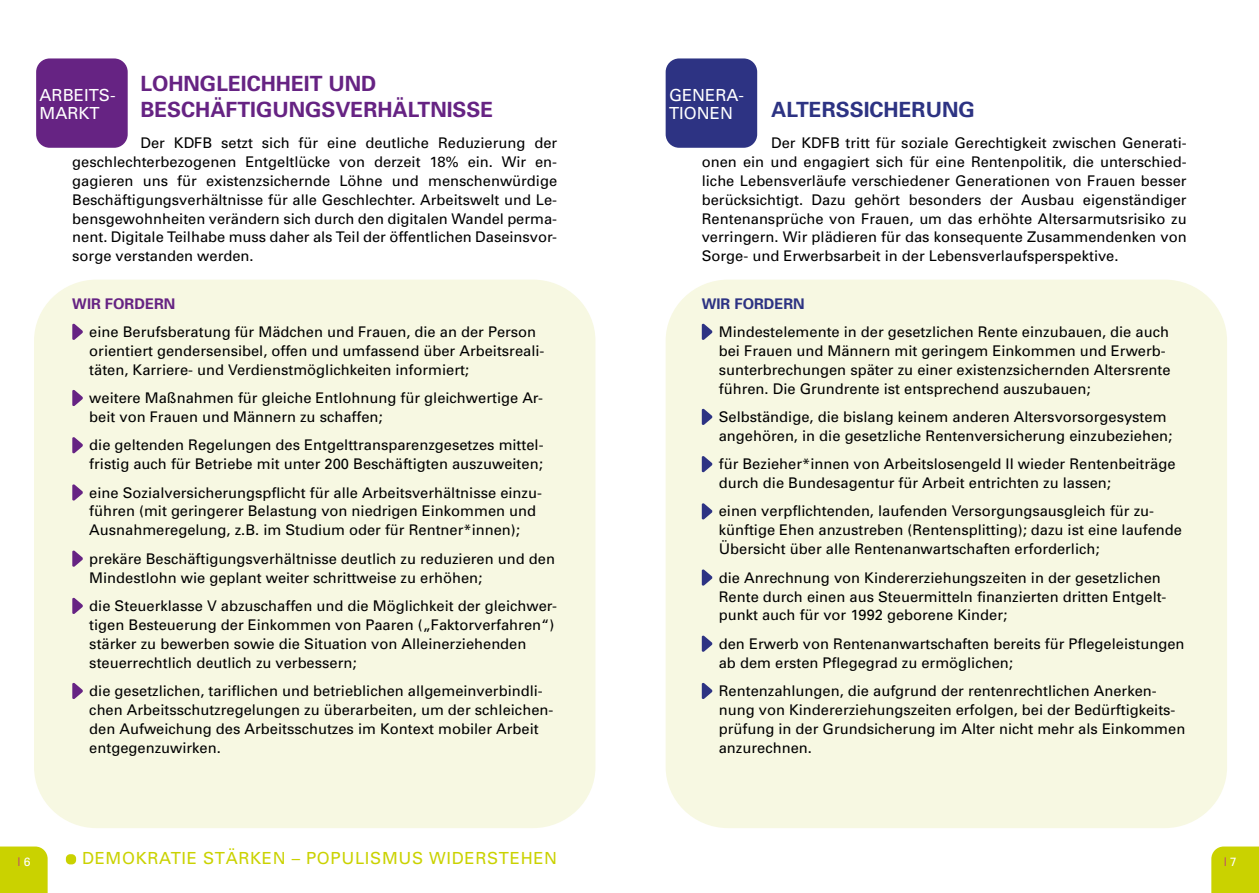
<style>
.page{position:relative;width:1259px;height:893px;background:#fff}
.page>*{position:absolute;margin:0;border:0;box-sizing:border-box;transform-origin:0 0}
.t1{font:700 21px/25.5px "Univers";color:#662383}
.t2{font:700 21px "Univers";color:#2d3383}
.t3{font:16.65px "Univers";letter-spacing:.04em;color:#cad200}
.t4{font:16.65px/18.6px "Univers";color:#fff}
.t5{font:14.7px/18.9px "Univers";color:#000}
.t6{font:700 14.7px "Univers";color:#662383}
.t7{font:700 14.7px "Univers";color:#2d3383}
.t8{font:12px "Univers";color:#b9367e}
.s1{color:#fff}
</style>
<div class="page">
<div style="left:1211px;top:846px;width:48px;height:47px;background:#cad200"></div>
<div style="left:0;top:846px;width:48px;height:47px;background:#cad200"></div>
<div style="left:66px;top:854px;width:10px;height:10px;background:#cad200;border-radius:4px"></div>
<div style="left:665px;top:280px;width:562px;height:548px;background:#f7f8e2;border-radius:62px"></div>
<div style="left:34px;top:280px;width:561px;height:548px;background:#f7f8e2;border-radius:62px"></div>
<svg style="left:72px;top:323px;width:11px;height:17px"></svg>
<svg style="left:72px;top:390px;width:11px;height:16px"></svg>
<svg style="left:72px;top:437px;width:11px;height:17px"></svg>
<svg style="left:72px;top:484px;width:11px;height:17px"></svg>
<svg style="left:72px;top:550px;width:11px;height:17px"></svg>
<svg style="left:72px;top:597px;width:11px;height:17px"></svg>
<svg style="left:72px;top:682px;width:11px;height:17px"></svg>
<svg style="left:702px;top:323px;width:10px;height:17px"></svg>
<svg style="left:702px;top:408px;width:10px;height:17px"></svg>
<svg style="left:702px;top:456px;width:10px;height:17px"></svg>
<svg style="left:702px;top:503px;width:10px;height:17px"></svg>
<svg style="left:702px;top:569px;width:10px;height:17px"></svg>
<svg style="left:702px;top:635px;width:10px;height:17px"></svg>
<svg style="left:702px;top:682px;width:10px;height:17px"></svg>
<div style="left:36px;top:58px;width:92px;height:90px;background:#662383;border-radius:13px"></div>
<div style="left:665px;top:58px;width:92px;height:90px;background:#2d3383;border-radius:13px"></div>
<h1 class="t1" style="left:140px;top:70px;width:354px">LOHNGLEICHHEIT UND<br>BESCHÄFTIGUNGSVERHÄLTNISSE</h1>
<p class="t5" style="left:72px;top:133px;width:486px;text-align:justify;text-indent:68px">Der KDFB setzt sich für eine deutliche Reduzierung der geschlechterbezogenen Entgeltlücke von derzeit 18% ein. Wir en&shy;gagieren uns für existenzsichernde Löhne und menschenwürdige Beschäftigungsverhältnisse für alle Geschlechter. Arbeitswelt und Le&shy;bensgewohnheiten verändern sich durch den digitalen Wandel perma&shy;nent. Digitale Teilhabe muss daher als Teil der öffentlichen Daseinsvor&shy;sorge verstanden werden.</p>
<p class="t6" style="left:72px;top:294px;width:104px">WIR FORDERN</p>
<p class="t5" style="left:89px;top:322px;width:456px">eine Berufsberatung für Mädchen und Frauen, die an der Person orientiert gendersensibel, offen und umfassend über Arbeitsreali&shy;täten, Karriere- und Verdienstmöglichkeiten informiert;</p>
<p class="t5" style="left:89px;top:388px;width:455px">weitere Maßnahmen für gleiche Entlohnung für gleichwertige Ar&shy;beit von Frauen und Männern zu schaffen;</p>
<p class="t5" style="left:89px;top:435px;width:456px">die geltenden Regelungen des Entgelttransparenzgesetzes mittel&shy;fristig auch für Betriebe mit unter 200 Beschäftigten auszuweiten;</p>
<p class="t5" style="left:89px;top:483px;width:454px">eine Sozialversicherungspflicht für alle Arbeitsverhältnisse einzu&shy;führen (mit geringerer Belastung von niedrigen Einkommen und<br>Ausnahmeregelung, z.B. im Studium oder für Rentner*innen);</p>
<p class="t5" style="left:89px;top:549px;width:467px">prekäre Beschäftigungsverhältnisse deutlich zu reduzieren und den<br>Mindestlohn wie geplant weiter schrittweise zu erhöhen;</p>
<p class="t5" style="left:89px;top:596px;width:469px">die Steuerklasse V abzuschaffen und die Möglichkeit der gleichwer&shy;tigen Besteuerung der Einkommen von Paaren („Faktorverfahren“) stärker zu bewerben sowie die Situation von Alleinerziehenden steuerrechtlich deutlich zu verbessern;</p>
<p class="t5" style="left:89px;top:681px;width:465px">die gesetzlichen, tariflichen und betrieblichen allgemeinverbindli&shy;chen Arbeitsschutzregelungen zu überarbeiten, um der schleichen&shy;den Aufweichung des Arbeitsschutzes im Kontext mobiler Arbeit entgegenzuwirken.</p>
<p class="t4" style="left:40px;top:85px;width:77px">ARBEITS-<br>MARKT</p>
<p class="t4" style="left:669px;top:85px;width:76px">GENERA-<br>TIONEN</p>
<h1 class="t2" style="left:771px;top:96px;width:205px">ALTERSSICHERUNG</h1>
<p class="t5" style="left:702px;top:133px;width:486px;text-align:justify;text-indent:69px">Der KDFB tritt für soziale Gerechtigkeit zwischen Generati&shy;onen ein und engagiert sich für eine Rentenpolitik, die unterschied&shy;liche Lebensverläufe verschiedener Generationen von Frauen besser berücksichtigt. Dazu gehört besonders der Ausbau eigenständiger Rentenansprüche von Frauen, um das erhöhte Altersarmutsrisiko zu verringern. Wir plädieren für das konsequente Zusammendenken von Sorge- und Erwerbsarbeit in der Lebensverlaufsperspektive.</p>
<p class="t7" style="left:702px;top:294px;width:104px">WIR FORDERN</p>
<p class="t5" style="left:719px;top:322px;width:453px">Mindestelemente in der gesetzlichen Rente einzubauen, die auch bei Frauen und Männern mit geringem Einkommen und Erwerb&shy;sunterbrechungen später zu einer existenzsichernden Altersrente führen. Die Grundrente ist entsprechend auszubauen;</p>
<p class="t5" style="left:719px;top:407px;width:455px">Selbständige, die bislang keinem anderen Altersvorsorgesystem angehören, in die gesetzliche Rentenversicherung einzubeziehen;</p>
<p class="t5" style="left:719px;top:454px;width:458px">für Bezieher*innen von Arbeitslosengeld II wieder Rentenbeiträge durch die Bundesagentur für Arbeit entrichten zu lassen;</p>
<p class="t5" style="left:719px;top:502px;width:465px">einen verpflichtenden, laufenden Versorgungsausgleich für zu&shy;künftige Ehen anzustreben (Rentensplitting); dazu ist eine laufende<br>Übersicht über alle Rentenanwartschaften erforderlich;</p>
<p class="t5" style="left:719px;top:568px;width:449px">die Anrechnung von Kindererziehungszeiten in der gesetzlichen<br>Rente durch einen aus Steuermitteln finanzierten dritten Entgelt&shy;punkt auch für vor 1992 geborene Kinder;</p>
<p class="t5" style="left:719px;top:634px;width:467px">den Erwerb von Rentenanwartschaften bereits für Pflegeleistungen ab dem ersten Pflegegrad zu ermöglichen;</p>
<p class="t5" style="left:719px;top:681px;width:468px">Rentenzahlungen, die aufgrund der rentenrechtlichen Anerken&shy;nung von Kindererziehungszeiten erfolgen, bei der Bedürftigkeits&shy;prüfung in der Grundsicherung im Alter nicht mehr als Einkommen anzurechnen.</p>
<p class="t8" style="left:17px;top:854px;width:15px">| <span class="s1">6</span></p>
<p class="t3" style="left:82px;top:848px;width:476px">DEMOKRATIE STÄRKEN – POPULISMUS WIDERSTEHEN</p>
<p class="t8" style="left:1223px;top:854px;width:15px">| <span class="s1">7</span></p>
</div>
